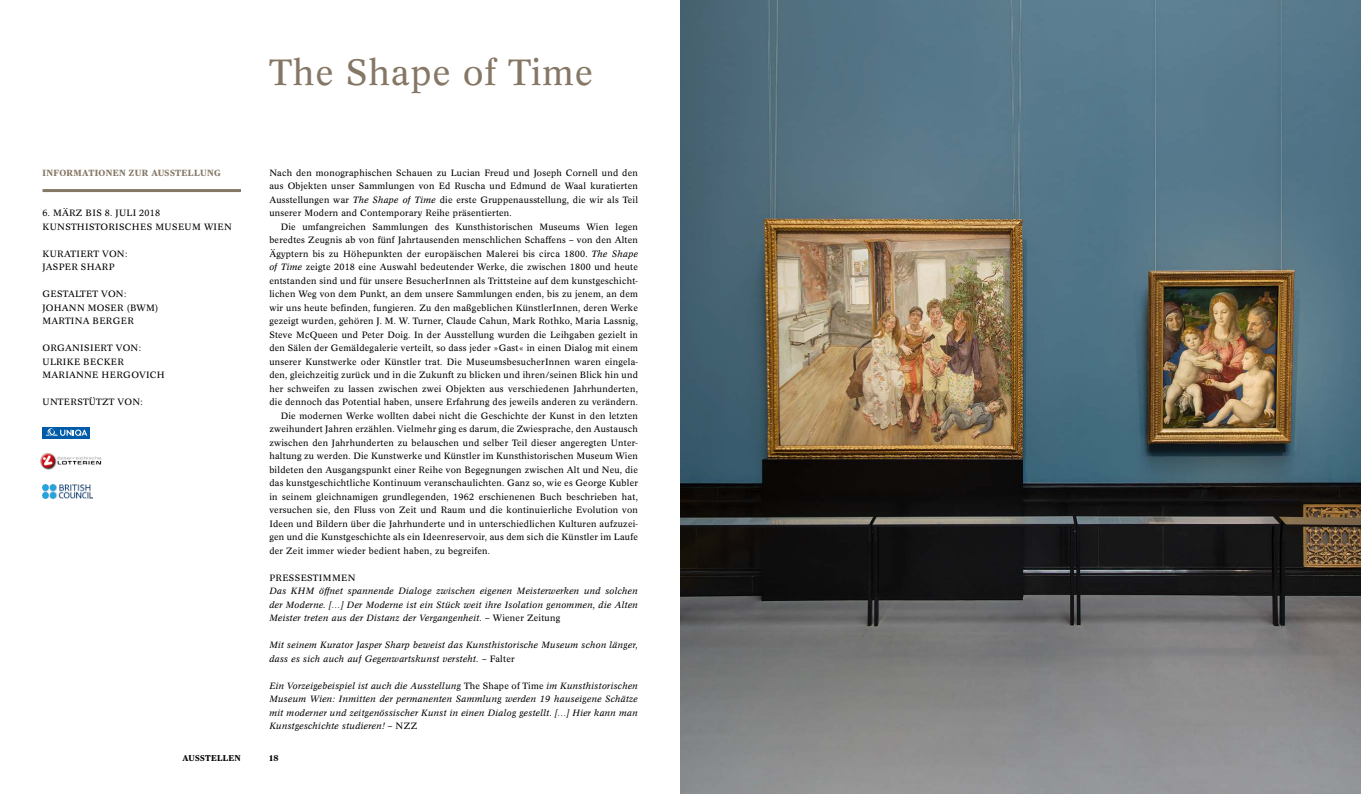
<style>
.page{position:relative;width:1361px;height:794px;background:#fff}
.page>*{position:absolute;margin:0;border:0;box-sizing:border-box;transform-origin:0 0}
.t1{font:36px "Concorde BQ";letter-spacing:.025em;color:#857765}
.t2{font:9px/13.5px "Concorde BQ";letter-spacing:.025em;color:#000;text-align:justify}
.t3{font:italic 9px/13.5px "Concorde BQ";letter-spacing:.025em;color:#000;text-align:justify}
.t4{font:700 9px "Publico Text";letter-spacing:.04em;color:#857765}
.t5{font:9px "Concorde BQ";letter-spacing:.045em;color:#000}
.t6{font:700 8.5px "Publico Text";letter-spacing:.04em;color:#000}
.s1{font-style:italic}
.s2{font-style:normal}
</style>
<div class="page">
<img style="left:680px;top:0;width:681px;height:794px">
<hr style="left:43px;top:189px;width:198px;height:3px;background:#857765">
<div style="left:43px;top:427px;width:47px;height:12px;background:#005ca9"></div>
<svg style="left:46px;top:428px;width:41px;height:8px"></svg>
<img style="left:40px;top:453px;width:62px;height:17px">
<img style="left:42px;top:484px;width:50px;height:14px">
<p class="t4" style="left:43px;top:165px;width:39px">INFORMAT</p>
<p class="t4" style="left:95px;top:165px;width:127px">IONEN ZUR AUSSTELLUNG</p>
<p class="t2" style="left:43px;top:206px;width:28px">6. März</p>
<p class="t2" style="left:86px;top:206px;width:7px">bis</p>
<p class="t2" style="left:105px;top:206px;width:21px">8. Juli</p>
<p class="t2" style="left:139px;top:206px;width:22px">2018</p>
<p class="t2" style="left:43px;top:220px;width:15px">Kunsthistorisches</p>
<p class="t2" style="left:155px;top:220px;width:18px">Museum</p>
<p class="t2" style="left:204px;top:220px;width:17px">Wien</p>
<p class="t2" style="left:43px;top:247px;width:15px">Kuratiert</p>
<p class="t2" style="left:102px;top:247px;width:9px">von</p>
<p class="t2" style="left:125px;top:247px;width:4px">:</p>
<p class="t2" style="left:43px;top:260px;width:11px">Jasper</p>
<p class="t2" style="left:81px;top:260px;width:14px">Sharp</p>
<p class="t2" style="left:43px;top:287px;width:15px">Gestaltet</p>
<p class="t2" style="left:101px;top:287px;width:9px">von</p>
<p class="t2" style="left:124px;top:287px;width:4px">:</p>
<p class="t2" style="left:43px;top:301px;width:13px">Johann</p>
<p class="t2" style="left:88px;top:301px;width:17px">Moser</p>
<p class="t2" style="left:127px;top:301px;width:33px">(BWM)</p>
<p class="t2" style="left:43px;top:314px;width:17px">Martina</p>
<p class="t2" style="left:93px;top:314px;width:15px">Berger</p>
<p class="t2" style="left:43px;top:341px;width:16px">Organisiert</p>
<p class="t2" style="left:116px;top:341px;width:9px">von</p>
<p class="t2" style="left:139px;top:341px;width:4px">:</p>
<p class="t2" style="left:43px;top:355px;width:15px">Ulrike</p>
<p class="t2" style="left:83px;top:355px;width:15px">Becker</p>
<p class="t2" style="left:43px;top:368px;width:17px">Marianne</p>
<p class="t2" style="left:102px;top:368px;width:17px">Hergovich</p>
<p class="t2" style="left:43px;top:395px;width:15px">Unterstützt</p>
<p class="t2" style="left:118px;top:395px;width:9px">von</p>
<p class="t2" style="left:140px;top:395px;width:4px">:</p>
<h1 class="t1" style="left:269px;top:52px;width:325px">The Shape of Time</h1>
<p class="t2" style="left:269px;top:166px;width:370px">Nach den monographischen Schauen zu Lucian Freud und Joseph Cornell und den aus Objekten unser Sammlungen von Ed Ruscha und Edmund de Waal kuratierten Ausstellungen war <span class="s1">The Shape of Time</span> die erste Gruppenausstellung, die wir als Teil unserer Modern and Contemporary Reihe präsentierten.</p>
<p class="t2" style="left:281px;top:220px;width:359px">Die umfangreichen Sammlungen des Kunsthistorischen Museums Wien legen</p>
<p class="t2" style="left:269px;top:233px;width:370px">beredtes Zeugnis ab von fünf Jahrtausenden menschlichen Schaffens – von den Alten</p>
<p class="t2" style="left:269px;top:247px;width:370px">Ägyptern bis zu Höhepunkten der europäischen Malerei bis circa 1800. <span class="s1">The Shape</span></p>
<p class="t2" style="left:269px;top:260px;width:370px"><span class="s1">of Time</span> zeigte 2018 eine Auswahl bedeutender Werke, die zwischen 1800 und heute</p>
<p class="t2" style="left:269px;top:274px;width:370px">entstanden sind und für unsere BesucherInnen als Trittsteine auf dem kunstgeschicht-</p>
<p class="t2" style="left:269px;top:287px;width:370px">lichen Weg von dem Punkt, an dem unsere Sammlungen enden, bis zu jenem, an dem</p>
<p class="t2" style="left:269px;top:301px;width:370px">wir uns heute befinden, fungieren. Zu den maßgeblichen KünstlerInnen, deren Werke</p>
<p class="t2" style="left:269px;top:314px;width:370px">gezeigt wurden, gehören J. M. W. Turner, Claude Cahun, Mark Rothko, Maria Lassnig,</p>
<p class="t2" style="left:269px;top:328px;width:370px">Steve McQueen und Peter Doig. In der Ausstellung wurden die Leihgaben gezielt in</p>
<p class="t2" style="left:269px;top:341px;width:370px">den Sälen der Gemäldegalerie verteilt, so dass jeder »Gast« in einen Dialog mit einem</p>
<p class="t2" style="left:269px;top:355px;width:370px">unserer Kunstwerke oder Künstler trat. Die MuseumsbesucherInnen waren eingela-</p>
<p class="t2" style="left:269px;top:368px;width:370px">den, gleichzeitig zurück und in die Zukunft zu blicken und ihren/seinen Blick hin und</p>
<p class="t2" style="left:269px;top:382px;width:370px">her schweifen zu lassen zwischen zwei Objekten aus verschiedenen Jahrhunderten,</p>
<p class="t2" style="left:269px;top:395px;width:370px">die dennoch das Potential haben, unsere Erfahrung des jeweils anderen zu verändern.</p>
<p class="t2" style="left:281px;top:409px;width:359px">Die modernen Werke wollten dabei nicht die Geschichte der Kunst in den letzten</p>
<p class="t2" style="left:269px;top:422px;width:370px">zweihundert Jahren erzählen. Vielmehr ging es darum, die Zwiesprache, den Austausch</p>
<p class="t2" style="left:269px;top:436px;width:370px">zwischen den Jahrhunderten zu belauschen und selber Teil dieser angeregten Unter-</p>
<p class="t2" style="left:269px;top:449px;width:370px">haltung zu werden. Die Kunstwerke und Künstler im Kunsthistorischen Museum Wien</p>
<p class="t2" style="left:269px;top:463px;width:370px">bildeten den Ausgangspunkt einer Reihe von Begegnungen zwischen Alt und Neu, die</p>
<p class="t2" style="left:269px;top:476px;width:370px">das kunstgeschichtliche Kontinuum veranschaulichten. Ganz so, wie es George Kubler</p>
<p class="t2" style="left:269px;top:490px;width:370px">in seinem gleichnamigen grundlegenden, 1962 erschienenen Buch beschrieben hat,</p>
<p class="t2" style="left:269px;top:503px;width:370px">versuchen sie, den Fluss von Zeit und Raum und die kontinuierliche Evolution von</p>
<p class="t2" style="left:269px;top:517px;width:370px">Ideen und Bildern über die Jahrhunderte und in unterschiedlichen Kulturen aufzuzei-</p>
<p class="t2" style="left:269px;top:530px;width:370px">gen und die Kunstgeschichte als ein Ideenreservoir, aus dem sich die Künstler im Laufe</p>
<p class="t2" style="left:269px;top:544px;width:222px">der Zeit immer wieder bedient haben, zu begreifen.</p>
<p class="t5" style="left:269px;top:572px;width:88px">PRESSESTIMMEN</p>
<p class="t3" style="left:269px;top:584px;width:370px">Das KHM öffnet spannende Dialoge zwischen eigenen Meisterwerken und solchen der Moderne. […] Der Moderne ist ein Stück weit ihre Isolation genommen, die Alten Meister treten aus der Distanz der Vergangenheit. <span class="s2">– Wiener Zeitung</span></p>
<p class="t3" style="left:269px;top:638px;width:370px">Mit seinem Kurator Jasper Sharp beweist das Kunsthistorische Museum schon länger, dass es sich auch auf Gegenwartskunst versteht. <span class="s2">– Falter</span></p>
<p class="t3" style="left:269px;top:679px;width:370px">Ein Vorzeigebeispiel ist auch die Ausstellung <span class="s2">The Shape of Time</span> im Kunsthistorischen Museum Wien: Inmitten der permanenten Sammlung werden 19 hauseigene Schätze mit moderner und zeitgenössischer Kunst in einen Dialog gestellt. […] Hier kann man Kunstgeschichte studieren! <span class="s2">– NZZ</span></p>
<p class="t6" style="left:182px;top:751px;width:60px">AUSSTELLEN</p>
<p class="t6" style="left:269px;top:751px;width:10px">18</p>
</div>
